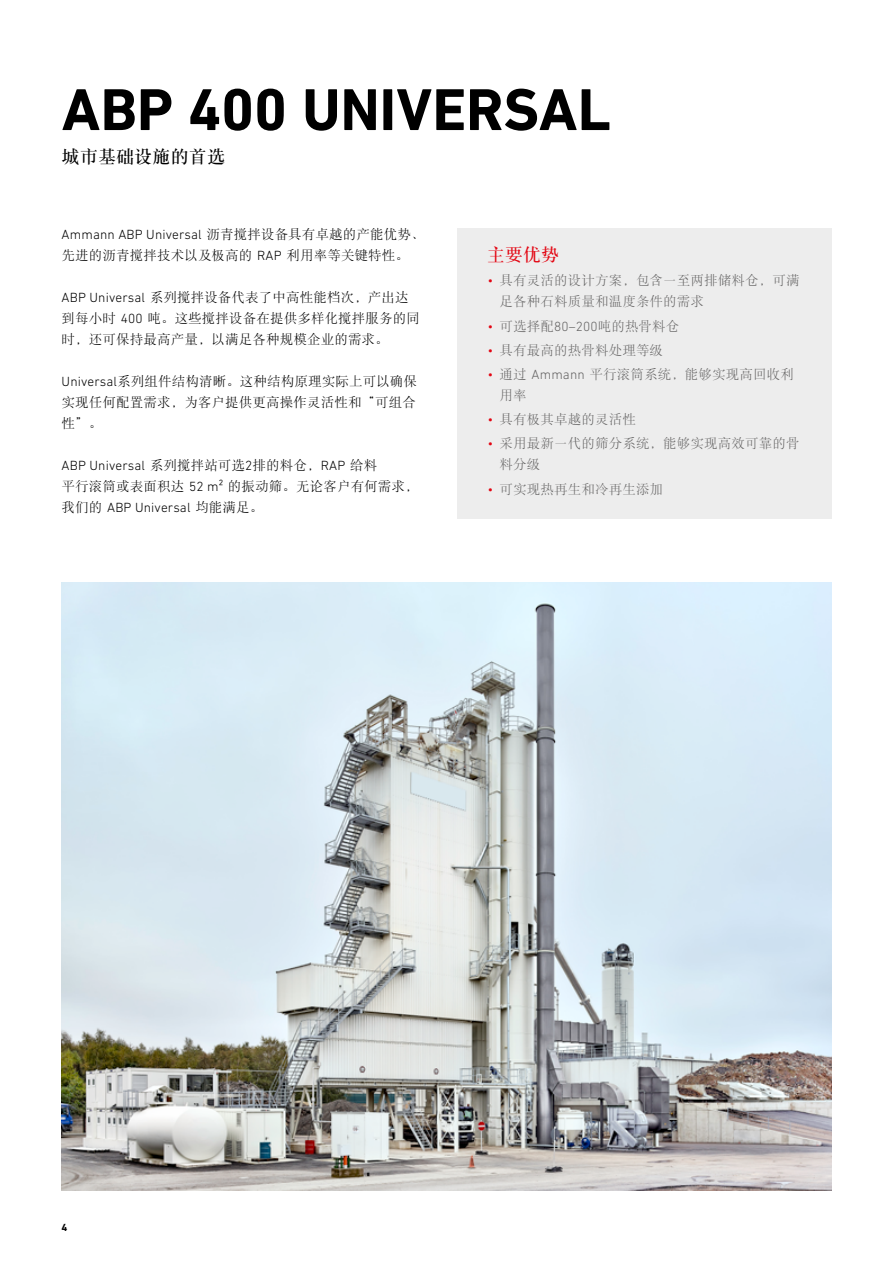
<style>
.page{position:relative;width:893px;height:1263px;background:#fff}
.page>*{position:absolute;margin:0;border:0;box-sizing:border-box;transform-origin:0 0}
.t1{font:700 60px "DIN Next LT Pro";letter-spacing:-.005em;color:#000}
.t2{font:18px "DFP Song W7";letter-spacing:.01em;color:#000}
.t3{font:18px "DFP Song W7";color:#e30613}
.t4{font:13.5px/21px "DFP Song W3";letter-spacing:.01em;color:#000}
.t5{font:13.5px/21px "DFP Song W3";letter-spacing:.01em;color:#646363}
.t6{font:300 13.5px "DIN Next LT Pro";letter-spacing:.01em;color:#000}
.t7{font:700 10.5px "DIN Next LT Pro";color:#000}
.s1{font-family:"DFP Song W3";font-weight:400}
.s2{font-family:"DIN Next LT Pro";font-weight:300}
.s3{font-family:"Frutiger Next LTW1 G";color:#e30613}
</style>
<div class="page">
<div style="left:457px;top:229px;width:374px;height:290px;background:#ededed"></div>
<img style="left:62px;top:583px;width:769px;height:608px">
<h1 class="t1" style="left:62px;top:75px;width:551px">ABP 400 UNIVERSAL</h1>
<h2 class="t2" style="left:62px;top:146px;width:165px">城市基础设施的首选</h2>
<p class="t6" style="left:62px;top:226px;width:364px">Ammann ABP Universal <span class="s1">沥青搅拌设备具有卓越的产能优势、</span></p>
<p class="t4" style="left:62px;top:244px;width:349px">先进的沥青搅拌技术以及极高的 <span class="s2">RAP</span> 利用率等关键特性。</p>
<p class="t4" style="left:62px;top:286px;width:360px"><span class="s2">ABP Universal</span> 系列搅拌设备代表了中高性能档次，产出达到每小时 <span class="s2">400</span> 吨。这些搅拌设备在提供多样化搅拌服务的同时，还可保持最高产量，以满足各种规模企业的需求。</p>
<p class="t4" style="left:62px;top:370px;width:357px;text-align:justify"><span class="s2">Universal</span>系列组件结构清晰。这种结构原理实际上可以确保实现任何配置需求，为客户提供更高操作灵活性和“可组合性”。</p>
<p class="t6" style="left:62px;top:457px;width:317px">ABP Universal <span class="s1">系列搅拌站可选</span>2<span class="s1">排的料仓，</span>RAP <span class="s1">给料</span></p>
<p class="t4" style="left:62px;top:475px;width:359px">平行滚筒或表面积达 <span class="s2">52 m²</span> 的振动筛。无论客户有何需求，</p>
<p class="t6" style="left:62px;top:500px;width:203px"><span class="s1">我们的</span> ABP Universal <span class="s1">均能满足。</span></p>
<h2 class="t3" style="left:487px;top:245px;width:74px">主要优势</h2>
<p class="t5" style="left:500px;top:270px;width:301px;text-indent:-13px"><span class="s3">•</span> 具有灵活的设计方案，包含一至两排储料仓，可满足各种石料质量和温度条件的需求</p>
<p class="t5" style="left:487px;top:315px;width:194px"><span class="s3">•</span> 可选择配<span class="s2">80–200</span>吨的热骨料仓</p>
<p class="t5" style="left:487px;top:339px;width:178px"><span class="s3">•</span> 具有最高的热骨料处理等级</p>
<p class="t5" style="left:500px;top:363px;width:296px;text-indent:-13px"><span class="s3">•</span> 通过 <span class="s2">Ammann</span> 平行滚筒系统，能够实现高回收利用率</p>
<p class="t5" style="left:487px;top:409px;width:150px"><span class="s3">•</span> 具有极其卓越的灵活性</p>
<p class="t5" style="left:500px;top:433px;width:301px;text-indent:-13px"><span class="s3">•</span> 采用最新一代的筛分系统，能够实现高效可靠的骨料分级</p>
<p class="t5" style="left:487px;top:478px;width:178px"><span class="s3">•</span> 可实现热再生和冷再生添加</p>
<p class="t7" style="left:62px;top:1221px;width:7px">4</p>
</div>
